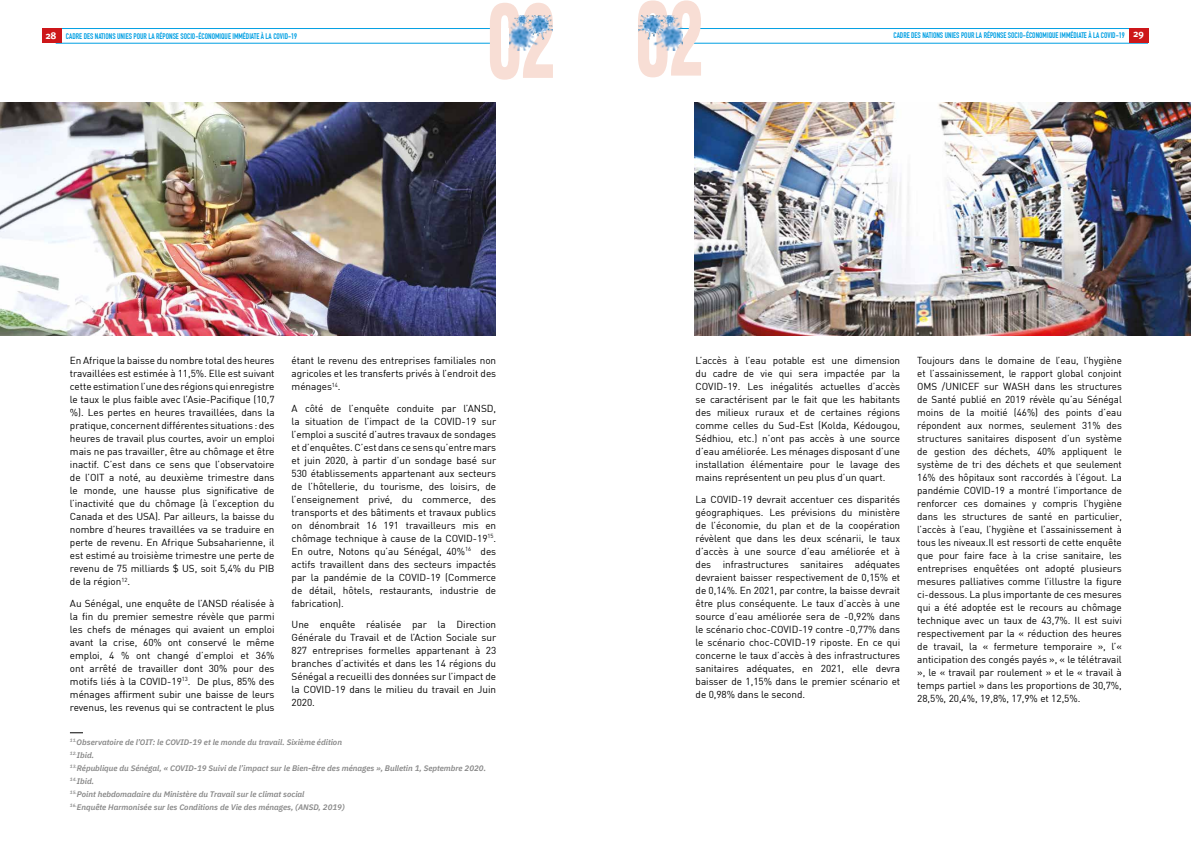
<style>
.page{position:relative;width:1191px;height:842px;background:#fff}
.page>*{position:absolute;margin:0;border:0;box-sizing:border-box;transform-origin:0 0}
.t1{font:10px/13px "DIN";letter-spacing:-.005em;color:#000;text-align:justify}
.t2{font:700 10px "Meta";color:#fff}
.t3{font:italic 600 8px/13px "IBM Plex Sans";color:#878787}
.t4{font:700 8px "DIN Condensed";color:#009fe3}
</style>
<div class="page">
<hr style="left:673px;top:43px;width:475px;height:1px;background:#009fe3">
<hr style="left:673px;top:28px;width:475px;height:1px;background:#009fe3">
<hr style="left:56px;top:43px;width:465px;height:1px;background:#009fe3">
<hr style="left:56px;top:28px;width:465px;height:1px;background:#009fe3">
<div style="left:43px;top:28px;width:19px;height:15px;background:#cd171a"></div>
<div style="left:1128px;top:28px;width:20px;height:15px;background:#cd171a"></div>
<img style="left:0;top:103px;width:495px;height:233px">
<img style="left:694px;top:102px;width:497px;height:234px">
<svg style="left:70px;top:732px;width:13px;height:1px"></svg>
<svg style="left:490px;top:3px;width:63px;height:77px"></svg>
<svg style="left:638px;top:0;width:63px;height:77px"></svg>
<div style="left:501px;top:28px;width:7px;height:19px;background:#fff"></div>
<p class="t4" style="left:66px;top:31px;width:233px">CADRE DES NATIONS UNIES POUR LA RÉPONSE SOCIO-ÉCONOMIQUE IMMÉDIATE À LA COVID-19</p>
<p class="t4" style="left:893px;top:30px;width:233px">CADRE DES NATIONS UNIES POUR LA RÉPONSE SOCIO-ÉCONOMIQUE IMMÉDIATE À LA COVID-19</p>
<p class="t2" style="left:45px;top:30px;width:12px">28</p>
<p class="t2" style="left:1133px;top:28px;width:12px">29</p>
<p class="t1" style="left:70px;top:354px;width:206px">En Afrique la baisse du nombre total des heures travaillées est estimée à 11,5%. Elle est suivant cette estimation l’une des régions qui enregistre le taux le plus faible avec l’Asie-Pacifique (10,7 %). Les pertes en heures travaillées, dans la pratique, concernent différentes situations : des heures de travail plus courtes, avoir un emploi mais ne pas travailler, être au chômage et être inactif. C’est dans ce sens que l’observatoire de l’OIT a noté, au deuxième trimestre dans le monde, une hausse plus significative de l’inactivité que du chômage (à l’exception du Canada et des USA). Par ailleurs, la baisse du nombre d’heures travaillées va se traduire en perte de revenu. En Afrique Subsaharienne, il est estimé au troisième trimestre une perte de revenu de 75 milliards $ US, soit 5,4% du PIB de la région<sup>12</sup>.</p>
<p class="t1" style="left:70px;top:596px;width:206px">Au Sénégal, une enquête de l’ANSD réalisée à la fin du premier semestre révèle que parmi les chefs de ménages qui avaient un emploi avant la crise, 60% ont conservé le même emploi, 4 % ont changé d’emploi et 36% ont arrêté de travailler dont 30% pour des motifs liés à la COVID-19<sup>13</sup>. De plus, 85% des ménages affirment subir une baisse de leurs revenus, les revenus qui se contractent le plus</p>
<p class="t1" style="left:291px;top:354px;width:206px">étant le revenu des entreprises familiales non agricoles et les transferts privés à l’endroit des ménages<sup>14</sup>.</p>
<p class="t1" style="left:291px;top:401px;width:206px">A côté de l’enquête conduite par l’ANSD, la situation de l’impact de la COVID-19 sur l’emploi a suscité d’autres travaux de sondages et d’enquêtes. C’est dans ce sens qu’entre mars et juin 2020, à partir d’un sondage basé sur 530 établissements appartenant aux secteurs de l’hôtellerie, du tourisme, des loisirs, de l’enseignement privé, du commerce, des transports et des bâtiments et travaux publics on dénombrait 16 191 travailleurs mis en chômage technique à cause de la COVID-19<sup>15</sup>.<br>En outre, Notons qu’au Sénégal, 40%<sup>16</sup> des actifs travaillent dans des secteurs impactés par la pandémie de la COVID-19 (Commerce de détail, hôtels, restaurants, industrie de fabrication).</p>
<p class="t1" style="left:291px;top:618px;width:206px">Une enquête réalisée par la Direction Générale du Travail et de l’Action Sociale sur 827 entreprises formelles appartenant à 23 branches d’activités et dans les 14 régions du Sénégal a recueilli des données sur l’impact de la COVID-19 dans le milieu du travail en Juin 2020.</p>
<p class="t3" style="left:70px;top:735px;width:418px"><sup>11.</sup>Observatoire de l’OIT: le COVID-19 et le monde du travail. Sixième édition<br><sup>12.</sup>Ibid.<br><sup>13.</sup>République du Sénégal, « COVID-19 Suivi de l’impact sur le Bien-être des ménages », Bulletin 1, Septembre 2020.<br><sup>14.</sup>Ibid.<br><sup>15.</sup>Point hebdomadaire du Ministère du Travail sur le climat social<br><sup>16.</sup>Enquête Harmonisée sur les Conditions de Vie des ménages, (ANSD, 2019)</p>
<p class="t1" style="left:695px;top:354px;width:206px">L’accès à l’eau potable est une dimension du cadre de vie qui sera impactée par la COVID-19. Les inégalités actuelles d’accès se caractérisent par le fait que les habitants des milieux ruraux et de certaines régions comme celles du Sud-Est (Kolda, Kédougou, Sédhiou, etc.) n’ont pas accès à une source d’eau améliorée. Les ménages disposant d’une installation élémentaire pour le lavage des mains représentent un peu plus d’un quart.</p>
<p class="t1" style="left:695px;top:492px;width:206px">La COVID-19 devrait accentuer ces disparités géographiques. Les prévisions du ministère de l’économie, du plan et de la coopération révèlent que dans les deux scénarii, le taux d’accès à une source d’eau améliorée et à des infrastructures sanitaires adéquates devraient baisser respectivement de 0,15% et de 0,14%. En 2021, par contre, la baisse devrait être plus conséquente. Le taux d’accès à une source d’eau améliorée sera de -0,92% dans le scénario choc-COVID-19 contre -0,77% dans le scénario choc-COVID-19 riposte. En ce qui concerne le taux d’accès à des infrastructures sanitaires adéquates, en 2021, elle devra baisser de 1,15% dans le premier scénario et de 0,98% dans le second.</p>
<p class="t1" style="left:917px;top:354px;width:206px">Toujours dans le domaine de l’eau, l’hygiène et l’assainissement, le rapport global conjoint OMS /UNICEF sur WASH dans les structures de Santé publié en 2019 révèle qu’au Sénégal moins de la moitié (46%) des points d’eau répondent aux normes, seulement 31% des structures sanitaires disposent d’un système de gestion des déchets, 40% appliquent le système de tri des déchets et que seulement 16% des hôpitaux sont raccordés à l’égout. La pandémie COVID-19 a montré l’importance de renforcer ces domaines y compris l’hygiène dans les structures de santé en particulier, l’accès à l’eau, l’hygiène et l’assainissement à tous les niveaux.Il est ressorti de cette enquête que pour faire face à la crise sanitaire, les entreprises enquêtées ont adopté plusieurs mesures palliatives comme l’illustre la figure ci-dessous. La plus importante de ces mesures qui a été adoptée est le recours au chômage technique avec un taux de 43,7%. Il est suivi respectivement par la « réduction des heures de travail, la « fermeture temporaire », l’« anticipation des congés payés », « le télétravail », le « travail par roulement » et le « travail à temps partiel » dans les proportions de 30,7%, 28,5%, 20,4%, 19,8%, 17,9% et 12,5%.</p>
</div>
